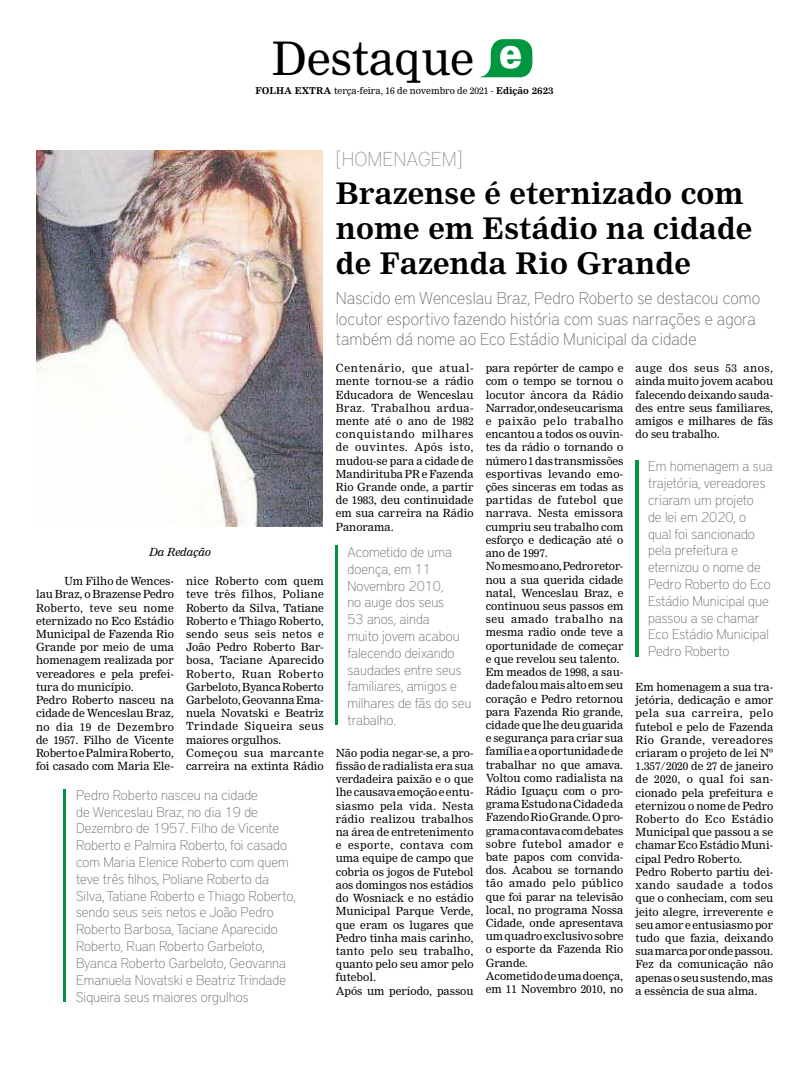
<style>
.page{position:relative;width:811px;height:1072px;background:#fff}
.page>*{position:absolute;margin:0;border:0;box-sizing:border-box;transform-origin:0 0}
.t1{font:45.2px "Nimrod MT Std";color:#000}
.t2{font:700 29.1px/35px "Nimrod";color:#000}
.t3{font:100 20px "District Pro";color:#9d9d9c}
.t4{font:100 17px/20.4px "District Pro";color:#706f6f}
.t5{font:100 14px/16.8px "District Pro";color:#706f6f}
.t6{font:11px/13.2px "Nimrod MT Std";color:#000}
.t7{font:italic 11px "Nimrod MT Std";color:#000}
.t8{font:9.3px "Nimrod MT Std";color:#000}
.s1{font-family:"Nimrod";font-weight:700}
</style>
<div class="page">
<svg style="left:480px;top:39px;width:52px;height:38px"></svg>
<img style="left:36px;top:150px;width:287px;height:376px">
<hr style="left:63px;top:788px;width:3px;height:213px;background:#009640">
<hr style="left:335px;top:546px;width:3px;height:179px;background:#009640">
<hr style="left:635px;top:460px;width:4px;height:196px;background:#009640">
<h1 class="t1" style="left:272px;top:32px;width:252px">Destaque <sup>e</sup></h1>
<p class="t8" style="left:255px;top:85px;width:300px"><span class="s1">FOLHA EXTRA</span> terça-feira, 16 de novembro de 2021 - <span class="s1">Edição 2623</span></p>
<h3 class="t3" style="left:336px;top:145px;width:128px">[HOMENAGEM]</h3>
<p class="t7" style="left:149px;top:545px;width:63px">Da Redação</p>
<p class="t6" style="left:36px;top:574px;width:139px;text-indent:28px">Um Filho de Wences&shy;lau Braz, o Brazense Pedro<br>Roberto, teve seu nome eternizado no Eco Estádio<br>Municipal de Fazenda Rio<br>Grande por meio de uma homenagem realizada por vereadores e pela prefei&shy;tura do município.<br>Pedro Roberto nasceu na cidade de Wenceslau Braz, no dia 19 de Dezembro de 1957. Filho de Vicente<br>Roberto e Palmira Roberto, foi casado com Maria Ele-</p>
<p class="t6" style="left:186px;top:574px;width:139px">nice Roberto com quem teve três filhos, Poliane<br>Roberto da Silva, Tatiane<br>Roberto e Thiago Roberto, sendo seus seis netos e<br>João Pedro Roberto Bar&shy;bosa, Taciane Aparecido<br>Roberto, Ruan Roberto<br>Garbeloto, Byanca Roberto<br>Garbeloto, Geovanna Ema&shy;nuela Novatski e Beatriz<br>Trindade Siqueira seus maiores orgulhos.<br>Começou sua marcante carreira na extinta Rádio</p>
<p class="t5" style="left:76px;top:785px;width:221px">Pedro Roberto nasceu na cidade<br>de Wenceslau Braz, no dia 19 de Dezembro de 1957. Filho de Vicente Roberto e Palmira Roberto, foi casado com Maria Elenice Roberto com quem teve três filhos, Poliane Roberto da Silva, Tatiane Roberto e Thiago Roberto, sendo seus seis netos e João Pedro Roberto Barbosa, Taciane Aparecido Roberto, Ruan Roberto Garbeloto, Byanca Roberto Garbeloto, Geovanna Emanuela Novatski e Beatriz Trindade Siqueira seus maiores orgulhos</p>
<h2 class="t2" style="left:336px;top:176px;width:418px">Brazense é eternizado com nome em Estádio na cidade de Fazenda Rio Grande</h2>
<h3 class="t4" style="left:336px;top:287px;width:426px">Nascido em Wenceslau Braz, Pedro Roberto se destacou como locutor esportivo fazendo história com suas narrações e agora também dá nome ao Eco Estádio Municipal da cidade</h3>
<p class="t6" style="left:336px;top:362px;width:139px;text-align:justify">Centenário, que atual&shy;mente tornou-se a rádio Educadora de Wenceslau Braz. Trabalhou ardua&shy;mente até o ano de 1982 conquistando milhares de ouvintes. Após isto, mudou-se para a cidade de Mandirituba PR e Fazenda Rio Grande onde, a partir de 1983, deu continuidade em sua carreira na Rádio Panorama.</p>
<p class="t5" style="left:347px;top:543px;width:125px">Acometido de uma doença, em 11<br>Novembro 2010,<br>no auge dos seus<br>53 anos, ainda<br>muito jovem acabou falecendo deixando saudades entre seus familiares, amigos e milhares de fãs do seu trabalho.</p>
<p class="t6" style="left:336px;top:746px;width:139px">Não podia negar-se, a pro&shy;fissão de radialista era sua verdadeira paixão e o que lhe causava emoção e entu&shy;siasmo pela vida. Nesta rádio realizou trabalhos na área de entretenimento e esporte, contava com uma equipe de campo que cobria os jogos de Futebol aos domingos nos estádios do Wosniack e no estádio<br>Municipal Parque Verde, que eram os lugares que<br>Pedro tinha mais carinho, tanto pelo seu trabalho, quanto pelo seu amor pelo futebol.<br>Após um período, passou</p>
<p class="t6" style="left:486px;top:362px;width:139px">para repórter de campo e com o tempo se tornou o locutor âncora da Rádio<br>Narrador, onde seu carisma e paixão pelo trabalho encantou a todos os ouvin&shy;tes da rádio o tornando o número 1 das transmissões esportivas levando emo&shy;ções sinceras em todas as partidas de futebol que narrava. Nesta emissora cumpriu seu trabalho com esforço e dedicação até o ano de 1997.<br>No mesmo ano, Pedro retor&shy;nou a sua querida cidade natal, Wenceslau Braz, e continuou seus passos em seu amado trabalho na mesma radio onde teve a oportunidade de começar e que revelou seu talento.<br>Em meados de 1998, a sau&shy;dade falou mais alto em seu coração e Pedro retornou para Fazenda Rio grande, cidade que lhe deu guarida e segurança para criar sua família e a oportunidade de trabalhar no que amava.<br>Voltou como radialista na<br>Rádio Iguaçu com o pro&shy;grama Estudo na Cidade da<br>Fazendo Rio Grande. O pro&shy;grama contava com debates sobre futebol amador e bate papos com convida&shy;dos. Acabou se tornando tão amado pelo público que foi parar na televisão local, no programa Nossa<br>Cidade, onde apresentava um quadro exclusivo sobre o esporte da Fazenda Rio<br>Grande.<br>Acometido de uma doença, em 11 Novembro 2010, no</p>
<p class="t6" style="left:635px;top:362px;width:139px;text-align:justify">auge dos seus 53 anos, ainda muito jovem acabou falecendo deixando sauda&shy;des entre seus familiares, amigos e milhares de fãs do seu trabalho.</p>
<p class="t5" style="left:648px;top:457px;width:126px">Em homenagem a sua trajetória, vereadores criaram um projeto<br>de lei em 2020, o qual foi sancionado pela prefeitura e eternizou o nome de<br>Pedro Roberto do Eco<br>Estádio Municipal que passou a se chamar<br>Eco Estádio Municipal<br>Pedro Roberto</p>
<p class="t6" style="left:635px;top:680px;width:139px">Em homenagem a sua tra&shy;jetória, dedicação e amor pela sua carreira, pelo futebol e pelo de Fazenda<br>Rio Grande, vereadores criaram o projeto de lei Nº<br>1.357/2020 de 27 de janeiro de 2020, o qual foi san&shy;cionado pela prefeitura e eternizou o nome de Pedro<br>Roberto do Eco Estádio<br>Municipal que passou a se chamar Eco Estádio Muni&shy;cipal Pedro Roberto.<br>Pedro Roberto partiu dei&shy;xando saudade a todos que o conheciam, com seu jeito alegre, irreverente e seu amor e entusiasmo por tudo que fazia, deixando sua marca por onde passou.<br>Fez da comunicação não apenas o seu sustendo, mas a essência de sua alma.</p>
</div>
